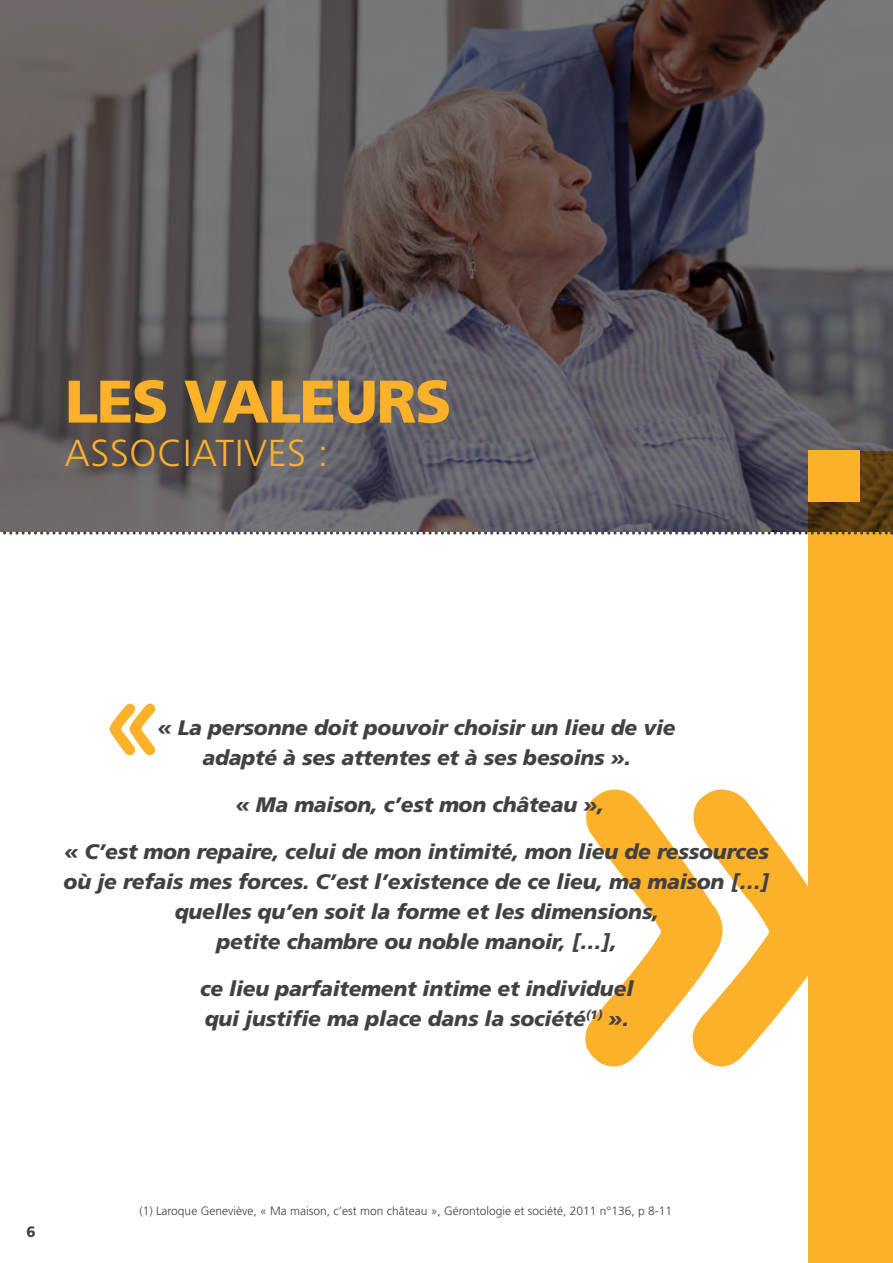
<style>
.page{position:relative;width:893px;height:1263px;background:#fff}
.page>*{position:absolute;margin:0;border:0;box-sizing:border-box;transform-origin:0 0}
.t1{font:879.15px "Desyrel";color:#fcb12b}
.t2{font:163.8px "Desyrel";color:#fcb12b}
.t3{font:900 60px "Frutiger";letter-spacing:-.025em;color:#fcb12b}
.t4{font:300 37.5px "Frutiger";letter-spacing:.02em;color:#fcb12b}
.t5{font:italic 900 21px/30px "Frutiger";letter-spacing:-.01em;color:#414042}
.t6{font:900 15px "Frutiger";color:#414042}
.t7{font:300 12px "Frutiger";color:#414042}
</style>
<div class="page">
<svg style="left:0;top:0;width:893px;height:531px;background:#5a5458"></svg>
<div style="left:808px;top:451px;width:85px;height:812px;background:#fcb12b"></div>
<svg style="left:0;top:531px;width:892px;height:3px"></svg>
<div style="left:808px;top:450px;width:52px;height:52px;background:#fcb12b"></div>
<h3 class="t3" style="left:65px;top:365px;width:348px">LES VALEURS</h3>
<h3 class="t4" style="left:65px;top:432px;width:265px">assoc iatives :</h3>
<h2 class="t2" style="left:99px;top:605px;width:58px">«</h2>
<p class="t5" style="left:158px;top:712px;width:519px">« La personne doit pouvoir choisir un lieu de vie</p>
<p class="t5" style="left:202px;top:742px;width:430px">adapté à ses attentes et à ses besoins ».</p>
<p class="t5" style="left:236px;top:789px;width:369px">« Ma maison, c’est mon château »,</p>
<h1 class="t1" style="left:887px;top:1596px;width:307px;rotate:-180deg">«</h1>
<p class="t5" style="left:65px;top:836px;width:706px">« C’est mon repaire, celui de mon intimité, mon lieu de ressources</p>
<p class="t5" style="left:64px;top:866px;width:708px">où je refais mes forces. C’est l’existence de ce lieu, ma maison […]</p>
<p class="t5" style="left:175px;top:896px;width:486px">quelles qu’en soit la forme et les dimensions,</p>
<p class="t5" style="left:216px;top:926px;width:402px">petite chambre ou noble manoir, […],</p>
<p class="t5" style="left:200px;top:973px;width:435px">ce lieu parfaitement intime et individuel qui justifie ma place dans la société<sup>(1)</sup> ».</p>
<p class="t6" style="left:27px;top:1222px;width:11px">6</p>
<p class="t7" style="left:140px;top:1204px;width:534px">(1) Laroque Geneviève, « Ma maison, c’est mon château », Gérontologie et société, 2011 n°136, p 8-11</p>
</div>
